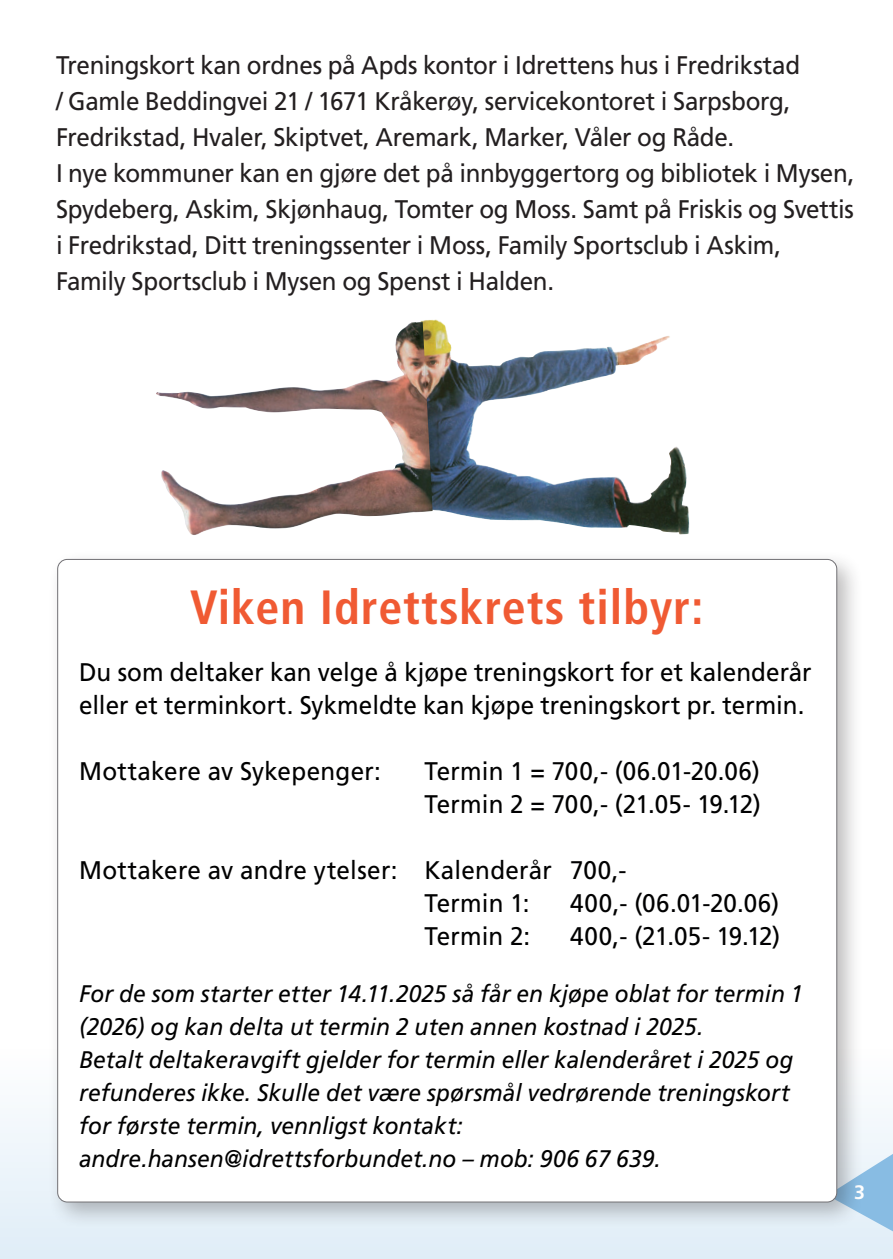
<style>
.page{position:relative;width:893px;height:1259px;background:#fff}
.page>*{position:absolute;margin:0;border:0;box-sizing:border-box;transform-origin:0 0}
.t1{font:700 condensed 48px "Frutiger LT Pro";letter-spacing:.02em;color:#f05a33}
.t2{font:25.5px/36px "Frutiger LT Pro";letter-spacing:-.01em;color:#231f20;scale:.95 1}
.t3{font:25.5px/33px "Frutiger LT Pro";letter-spacing:.005em;color:#000001;scale:.95 1}
.t4{font:25.5px "Frutiger LT Pro";letter-spacing:.025em;color:#000001;scale:.95 1}
.t5{font:25.5px "Frutiger LT Pro";letter-spacing:-.015em;color:#000001;scale:.95 1}
.t6{font:italic 24px/33px "Frutiger LT Pro";letter-spacing:.005em;color:#000001;scale:.95 1}
.t7{font:700 19.5px "Frutiger LT Pro";color:#fff}
</style>
<div class="page">
<div style="left:0;top:1046px;width:893px;height:213px;background:linear-gradient(to bottom,#fff,#dfedf7)"></div>
<svg style="left:827px;top:1138px;width:66px;height:106px;background:#b9d7ee"></svg>
<div style="left:48px;top:549px;width:816px;height:680px;background:#231f20;opacity:.3"></div>
<div style="left:58px;top:559px;width:779px;height:643px;background:#fff;border-radius:10px"></div>
<img style="left:421px;top:319px;width:269px;height:215px">
<img style="left:156px;top:323px;width:255px;height:145px">
<p class="t2" style="left:56px;top:48px;width:842px">Treningskort kan ordnes på Apds kontor i Idrettens hus i Fredrikstad<br>/ Gamle Beddingvei 21 / 1671 Kråkerøy, servicekontoret i Sarpsborg, Fredrikstad, Hvaler, Skiptvet, Aremark, Marker, Våler og Råde.<br>I nye kommuner kan en gjøre det på innbyggertorg og bibliotek i Mysen, Spydeberg, Askim, Skjønhaug, Tomter og Moss. Samt på Friskis og Svettis i Fredrikstad, Ditt treningssenter i Moss, Family Sportsclub i Askim, Family Sportsclub i Mysen og Spenst i Halden.</p>
<h1 class="t1" style="left:190px;top:579px;width:515px">Viken Idrettskrets tilbyr:</h1>
<p class="t3" style="left:79px;top:655px;width:773px">Du som deltaker kan velge å kjøpe treningskort for et kalenderår eller et terminkort. Sykmeldte kan kjøpe treningskort pr. termin.</p>
<p class="t3" style="left:79px;top:754px;width:319px">Mottakere av Sykepenger:</p>
<p class="t3" style="left:425px;top:754px;width:356px">Termin 1 = 700,- (06.01-20.06)<br>Termin 2 = 700,- (21.05- 19.12)</p>
<p class="t3" style="left:424px;top:853px;width:214px;text-indent:-345px">Mottakere av andre ytelser: Kalenderår 700,-<br>Termin 1:</p>
<p class="t4" style="left:570px;top:887px;width:222px">400,- (06.01-20.06)</p>
<p class="t3" style="left:424px;top:919px;width:113px">Termin 2:</p>
<p class="t5" style="left:570px;top:920px;width:223px">400,- (21.05- 19.12)</p>
<p class="t6" style="left:79px;top:977px;width:764px">For de som starter etter 14.11.2025 så får en kjøpe oblat for termin 1 (2026) og kan delta ut termin 2 uten annen kostnad i 2025.<br>Betalt deltakeravgift gjelder for termin eller kalenderåret i 2025 og refunderes ikke. Skulle det være spørsmål vedrørende treningskort for første termin, vennligst kontakt: andre.hansen@idrettsforbundet.no – mob: 906 67 639.</p>
<p class="t7" style="left:854px;top:1180px;width:12px">3</p>
</div>
